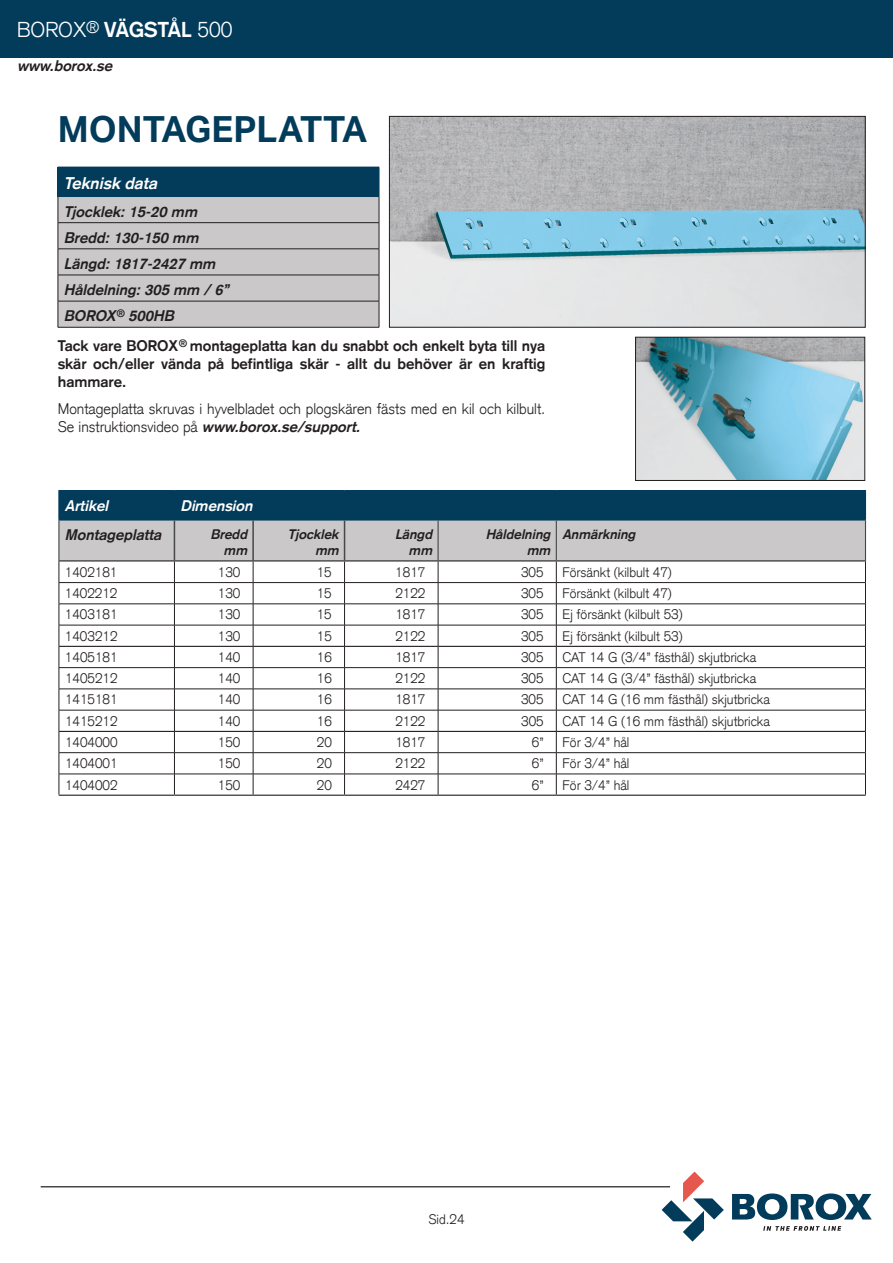
<style>
.page{position:relative;width:893px;height:1263px;background:#fff}
.page>*{position:absolute;margin:0;border:0;box-sizing:border-box;transform-origin:0 0}
.t1{font:700 36px "Aktiv Grotesk";color:#033c5b}
.t2{font:300 21px "Akzidenz Grotesk CE";color:#fff}
.t3{font:italic 700 16.5px "Akzidenz Grotesk";color:#fff}
.t4{font:italic 700 15px/26.1px "Akzidenz Grotesk";color:#231f20}
.t5{font:300 15px/18px "Akzidenz Grotesk CE";color:#231f20}
.t6{font:italic 700 15px "Akzidenz Grotesk";color:#fff}
.t7{font:300 13.5px "Akzidenz Grotesk CE";color:#231f20}
.t8{font:italic 700 13.5px/16.2px "Akzidenz Grotesk";color:#231f20;text-align:right}
.s1{font-family:"Akzidenz Grotesk";font-weight:700;font-style:italic}
</style>
<div class="page">
<svg style="left:58px;top:167px;width:322px;height:160px;background:#9fa8af"></svg>
<hr style="left:58px;top:327px;width:321px;height:1px;background:#231f20">
<hr style="left:58px;top:490px;width:116px;height:1px;background:#033c5b">
<hr style="left:174px;top:490px;width:79px;height:1px;background:#033c5b">
<hr style="left:253px;top:490px;width:92px;height:1px;background:#033c5b">
<hr style="left:345px;top:490px;width:93px;height:1px;background:#033c5b">
<hr style="left:438px;top:490px;width:118px;height:1px;background:#033c5b">
<hr style="left:556px;top:490px;width:310px;height:1px;background:#033c5b">
<hr style="left:59px;top:795px;width:115px;height:1px;background:#231f20">
<hr style="left:174px;top:795px;width:79px;height:1px;background:#231f20">
<hr style="left:253px;top:795px;width:92px;height:1px;background:#231f20">
<hr style="left:345px;top:795px;width:93px;height:1px;background:#231f20">
<hr style="left:438px;top:795px;width:118px;height:1px;background:#231f20">
<hr style="left:556px;top:795px;width:310px;height:1px;background:#231f20">
<svg style="left:58px;top:491px;width:808px;height:304px"></svg>
<img style="left:637px;top:339px;width:226px;height:140px">
<div style="left:635px;top:337px;width:230px;height:144px;border:1px solid #231f20"></div>
<img style="left:391px;top:118px;width:472px;height:207px">
<div style="left:389px;top:116px;width:476px;height:211px;border:1px solid #231f20"></div>
<hr style="left:41px;top:1186px;width:629px;height:1px;background:#474849">
<svg style="left:732px;top:1193px;width:140px;height:27px"></svg>
<svg style="left:662px;top:1171px;width:62px;height:70px"></svg>
<svg style="left:763px;top:1226px;width:78px;height:5px"></svg>
<div style="left:0;top:0;width:893px;height:57px;background:#033c5b"></div>
<h2 class="t2" style="left:17px;top:16px;width:217px">BOROX<sup>®</sup> <span class="s1">VÄGSTÅL</span>500</h2>
<p class="t4" style="left:17px;top:52px;width:97px">www.borox.se</p>
<h1 class="t1" style="left:58px;top:108px;width:311px">MONTAGEPLATTA</h1>
<p class="t3" style="left:64px;top:173px;width:94px">Teknisk data</p>
<p class="t4" style="left:64px;top:198px;width:166px">Tjocklek: 15-20 mm<br>Bredd: 130-150 mm<br>Längd: 1817-2427 mm<br>Håldelning: 305 mm / 6”<br>BOROX<sup>®</sup> 500HB</p>
<p class="t4" style="left:58px;top:337px;width:493px;line-height:18px">Tack vare BOROX<sup>®</sup> montageplatta kan du snabbt och enkelt byta till nya skär och/eller vända på befintliga skär - allt du behöver är en kraftig hammare.</p>
<p class="t5" style="left:58px;top:399px;width:489px">Montageplatta skruvas i hyvelbladet och plogskären fästs med en kil och kilbult.<br>Se instruktionsvideo på <span class="s1">www.borox.se/support.</span></p>
<p class="t6" style="left:65px;top:497px;width:45px">Artikel</p>
<p class="t6" style="left:180px;top:497px;width:73px">Dimension</p>
<p class="t4" style="left:65px;top:522px;width:98px">Montageplatta</p>
<p class="t8" style="left:210px;top:526px;width:38px">Bredd mm</p>
<p class="t8" style="left:288px;top:526px;width:52px">Tjocklek mm</p>
<p class="t8" style="left:395px;top:526px;width:39px">Längd mm</p>
<p class="t8" style="left:486px;top:526px;width:66px">Håldelning mm</p>
<p class="t8" style="left:562px;top:526px;width:75px">Anmärkning</p>
<p class="t7" style="left:65px;top:563px;width:54px">1402181</p>
<p class="t7" style="left:218px;top:563px;width:24px">130</p>
<p class="t7" style="left:317px;top:563px;width:17px">15</p>
<p class="t7" style="left:395px;top:563px;width:32px">1817</p>
<p class="t7" style="left:521px;top:563px;width:24px">305</p>
<p class="t7" style="left:562px;top:563px;width:111px">Försänkt (kilbult 47)</p>
<p class="t7" style="left:65px;top:585px;width:54px">1402212</p>
<p class="t7" style="left:218px;top:585px;width:24px">130</p>
<p class="t7" style="left:317px;top:585px;width:17px">15</p>
<p class="t7" style="left:395px;top:585px;width:32px">2122</p>
<p class="t7" style="left:521px;top:585px;width:24px">305</p>
<p class="t7" style="left:562px;top:585px;width:111px">Försänkt (kilbult 47)</p>
<p class="t7" style="left:65px;top:606px;width:54px">1403181</p>
<p class="t7" style="left:218px;top:606px;width:24px">130</p>
<p class="t7" style="left:317px;top:606px;width:17px">15</p>
<p class="t7" style="left:395px;top:606px;width:32px">1817</p>
<p class="t7" style="left:521px;top:606px;width:24px">305</p>
<p class="t7" style="left:562px;top:606px;width:122px">Ej försänkt (kilbult 53)</p>
<p class="t7" style="left:65px;top:627px;width:54px">1403212</p>
<p class="t7" style="left:218px;top:627px;width:24px">130</p>
<p class="t7" style="left:317px;top:627px;width:17px">15</p>
<p class="t7" style="left:395px;top:627px;width:32px">2122</p>
<p class="t7" style="left:521px;top:627px;width:24px">305</p>
<p class="t7" style="left:562px;top:627px;width:122px">Ej försänkt (kilbult 53)</p>
<p class="t7" style="left:65px;top:648px;width:54px">1405181</p>
<p class="t7" style="left:218px;top:648px;width:24px">140</p>
<p class="t7" style="left:317px;top:648px;width:17px">16</p>
<p class="t7" style="left:395px;top:648px;width:32px">1817</p>
<p class="t7" style="left:521px;top:648px;width:24px">305</p>
<p class="t7" style="left:562px;top:648px;width:195px">CAT 14 G (3/4” fästhål) skjutbricka</p>
<p class="t7" style="left:65px;top:670px;width:54px">1405212</p>
<p class="t7" style="left:218px;top:670px;width:24px">140</p>
<p class="t7" style="left:317px;top:670px;width:17px">16</p>
<p class="t7" style="left:395px;top:670px;width:32px">2122</p>
<p class="t7" style="left:521px;top:670px;width:24px">305</p>
<p class="t7" style="left:562px;top:670px;width:195px">CAT 14 G (3/4” fästhål) skjutbricka</p>
<p class="t7" style="left:65px;top:691px;width:54px">1415181</p>
<p class="t7" style="left:218px;top:691px;width:24px">140</p>
<p class="t7" style="left:317px;top:691px;width:17px">16</p>
<p class="t7" style="left:395px;top:691px;width:32px">1817</p>
<p class="t7" style="left:521px;top:691px;width:24px">305</p>
<p class="t7" style="left:562px;top:691px;width:209px">CAT 14 G (16 mm fästhål) skjutbricka</p>
<p class="t7" style="left:65px;top:712px;width:54px">1415212</p>
<p class="t7" style="left:218px;top:712px;width:24px">140</p>
<p class="t7" style="left:317px;top:712px;width:17px">16</p>
<p class="t7" style="left:395px;top:712px;width:32px">2122</p>
<p class="t7" style="left:521px;top:712px;width:24px">305</p>
<p class="t7" style="left:562px;top:712px;width:209px">CAT 14 G (16 mm fästhål) skjutbricka</p>
<p class="t7" style="left:65px;top:733px;width:54px">1404000</p>
<p class="t7" style="left:218px;top:733px;width:24px">150</p>
<p class="t7" style="left:317px;top:733px;width:17px">20</p>
<p class="t7" style="left:395px;top:733px;width:32px">1817</p>
<p class="t7" style="left:532px;top:733px;width:13px">6”</p>
<p class="t7" style="left:562px;top:733px;width:69px">För 3/4” hål</p>
<p class="t7" style="left:65px;top:755px;width:54px">1404001</p>
<p class="t7" style="left:218px;top:755px;width:24px">150</p>
<p class="t7" style="left:317px;top:755px;width:17px">20</p>
<p class="t7" style="left:395px;top:755px;width:32px">2122</p>
<p class="t7" style="left:532px;top:755px;width:13px">6”</p>
<p class="t7" style="left:562px;top:755px;width:69px">För 3/4” hål</p>
<p class="t7" style="left:65px;top:776px;width:54px">1404002</p>
<p class="t7" style="left:218px;top:776px;width:24px">150</p>
<p class="t7" style="left:317px;top:776px;width:17px">20</p>
<p class="t7" style="left:395px;top:776px;width:32px">2427</p>
<p class="t7" style="left:532px;top:776px;width:13px">6”</p>
<p class="t7" style="left:562px;top:776px;width:69px">För 3/4” hål</p>
<p class="t7" style="left:428px;top:1211px;width:38px">Sid.24</p>
</div>
